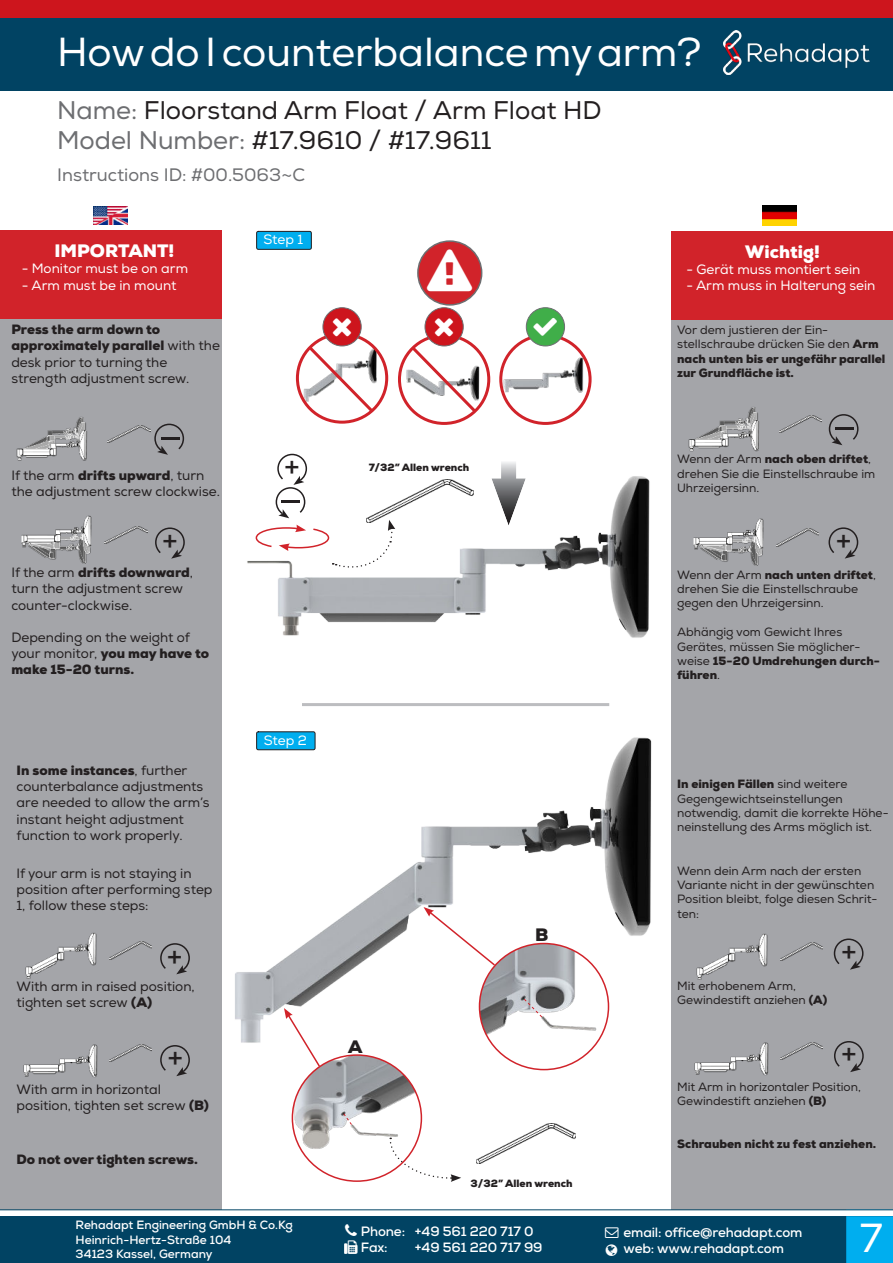
<style>
.page{position:relative;width:893px;height:1263px;background:#fff}
.page>*{position:absolute;margin:0;border:0;box-sizing:border-box;transform-origin:0 0}
.t1{font:40.5px "Nexa";color:#fff}
.t2{font:31.5px "Nexa";color:#231f20}
.t3{font:31.5px "Nexa";color:#231f20;scale:1.68 1}
.t4{font:25.5px "Nexa";color:#231f20}
.t5{font:18px "Nexa";color:#6d6e71}
.t6{font:900 18px "Nexa";color:#fff}
.t7{font:900 18px "Nexa";color:#231f20}
.t8{font:13.5px/16.2px "Nexa";color:#231f20}
.t9{font:13.5px "Nexa";color:#fff}
.t10{font:700 13.5px/16.2px "Nexa";letter-spacing:-.01em;color:#fff}
.t11{font:900 13.5px "Nexa";color:#231f20}
.t12{font:12px/14.4px "Nexa";color:#231f20}
.t13{font:900 12px/14.4px "Nexa";color:#231f20}
.t14{font:700 12px/14.4px "Nexa";color:#fff}
.t15{font:900 10.5px "Nexa";color:#231f20}
.s1{color:#6d6e71}
.s2{font-weight:900}
.s3{font-weight:400}
</style>
<div class="page">
<div style="left:0;top:1216px;width:893px;height:47px;background:#014363"></div>
<div style="left:672px;top:319px;width:221px;height:891px;background:#a4a5a9"></div>
<img style="left:700px;top:933px;width:68px;height:47px">
<img style="left:700px;top:1042px;width:69px;height:33px">
<img style="left:780px;top:943px;width:43px;height:17px">
<img style="left:780px;top:1042px;width:43px;height:18px">
<div style="left:672px;top:231px;width:221px;height:88px;background:#d1232a"></div>
<img style="left:688px;top:407px;width:72px;height:45px">
<img style="left:693px;top:518px;width:71px;height:48px">
<img style="left:779px;top:416px;width:43px;height:17px">
<img style="left:776px;top:529px;width:43px;height:17px">
<img style="left:762px;top:205px;width:34px;height:21px">
<div style="left:0;top:302px;width:221px;height:908px;background:#a4a5a9"></div>
<svg style="left:160px;top:1045px;width:30px;height:31px"></svg>
<img style="left:25px;top:932px;width:72px;height:47px">
<img style="left:23px;top:1044px;width:75px;height:33px">
<svg style="left:160px;top:943px;width:30px;height:31px"></svg>
<img style="left:109px;top:942px;width:43px;height:17px">
<img style="left:109px;top:1044px;width:43px;height:18px">
<svg style="left:833px;top:938px;width:31px;height:32px"></svg>
<svg style="left:834px;top:1041px;width:30px;height:31px"></svg>
<img style="left:221px;top:723px;width:479px;height:386px">
<img style="left:247px;top:388px;width:425px;height:299px">
<svg style="left:501px;top:460px;width:15px;height:18px"></svg>
<svg style="left:491px;top:478px;width:35px;height:48px"></svg>
<img style="left:292px;top:1055px;width:124px;height:101px">
<img style="left:479px;top:943px;width:124px;height:102px">
<svg style="left:284px;top:1008px;width:37px;height:60px"></svg>
<svg style="left:423px;top:907px;width:74px;height:60px"></svg>
<img style="left:300px;top:347px;width:85px;height:65px">
<div style="left:296px;top:332px;width:92px;height:92px;border:3px solid #d1232a;border-radius:50%"></div>
<img style="left:399px;top:349px;width:85px;height:67px">
<div style="left:398px;top:334px;width:92px;height:91px;border:3px solid #d1232a;border-radius:50%"></div>
<img style="left:501px;top:342px;width:84px;height:68px">
<div style="left:499px;top:334px;width:93px;height:91px;border:3px solid #d1232a;border-radius:50%"></div>
<svg style="left:305px;top:343px;width:71px;height:72px"></svg>
<svg style="left:408px;top:343px;width:71px;height:72px"></svg>
<div style="left:0;top:17px;width:893px;height:74px;background:#014363"></div>
<div style="left:0;top:0;width:893px;height:17px;background:#cd151d"></div>
<img style="left:723px;top:31px;width:146px;height:44px">
<svg style="left:843px;top:1209px;width:50px;height:54px;background:#1baee5"></svg>
<svg style="left:343px;top:1113px;width:9px;height:12px"></svg>
<svg style="left:524px;top:998px;width:18px;height:19px"></svg>
<div style="left:418px;top:241px;width:64px;height:64px;background:#d1232a;border-radius:50%"></div>
<div style="left:417px;top:240px;width:65px;height:66px;border:2px solid #6d6e71;border-radius:50%"></div>
<div style="left:526px;top:308px;width:39px;height:38px;background:#40ae49;border-radius:50%"></div>
<div style="left:526px;top:307px;width:39px;height:39px;border:1px solid #6d6e71;border-radius:50%"></div>
<div style="left:425px;top:308px;width:38px;height:38px;background:#cd151d;border-radius:50%"></div>
<div style="left:425px;top:307px;width:39px;height:39px;border:1px solid #6d6e71;border-radius:50%"></div>
<div style="left:323px;top:308px;width:38px;height:38px;background:#cd151d;border-radius:50%"></div>
<div style="left:322px;top:307px;width:40px;height:39px;border:1px solid #6d6e71;border-radius:50%"></div>
<svg style="left:389px;top:1137px;width:72px;height:45px"></svg>
<img style="left:476px;top:1124px;width:100px;height:40px">
<img style="left:395px;top:480px;width:79px;height:43px">
<svg style="left:255px;top:453px;width:140px;height:118px"></svg>
<div style="left:0;top:230px;width:221px;height:89px;background:#d1232a"></div>
<img style="left:94px;top:207px;width:34px;height:18px">
<svg style="left:154px;top:423px;width:31px;height:32px"></svg>
<img style="left:16px;top:417px;width:72px;height:44px">
<img style="left:21px;top:515px;width:71px;height:49px">
<svg style="left:155px;top:527px;width:30px;height:32px"></svg>
<img style="left:108px;top:425px;width:42px;height:17px">
<img style="left:105px;top:526px;width:42px;height:17px">
<div style="left:257px;top:231px;width:54px;height:18px;background:#00aeef;border-radius:2px"></div>
<div style="left:256px;top:231px;width:56px;height:19px;border:1px solid #231f20;border-radius:2px"></div>
<div style="left:246px;top:722px;width:79px;height:38px;background:#fff"></div>
<div style="left:257px;top:732px;width:58px;height:18px;background:#00aeef;border-radius:2px"></div>
<div style="left:256px;top:731px;width:59px;height:19px;border:1px solid #231f20;border-radius:2px"></div>
<hr style="left:302px;top:703px;width:307px;height:3px;background:#bcbdc0">
<svg style="left:828px;top:414px;width:31px;height:31px"></svg>
<svg style="left:828px;top:527px;width:31px;height:32px"></svg>
<svg style="left:427px;top:249px;width:46px;height:4px"></svg>
<h1 class="t1" style="left:57px;top:33px;width:646px">How do I counterbalance my arm?</h1>
<h3 class="t4" style="left:57px;top:99px;width:546px"><span class="s1">Name:</span> Floorstand Arm Float / Arm Float HD</h3>
<h3 class="t4" style="left:57px;top:129px;width:436px"><span class="s1">Model Number:</span> #17.9610 / #17.9611</h3>
<h3 class="t5" style="left:57px;top:167px;width:250px">Instructions ID: #00.5063~C</h3>
<h3 class="t6" style="left:54px;top:243px;width:121px">IMPORTANT!</h3>
<p class="t9" style="left:22px;top:262px;width:168px">- Monitor must be on arm</p>
<p class="t9" style="left:22px;top:279px;width:156px">- Arm must be in mount</p>
<p class="t8" style="left:11px;top:323px;width:210px"><span class="s2">Press the arm down to approximately parallel</span> with the desk prior to turning the strength adjustment screw.</p>
<h2 class="t3" style="left:157px;top:422px;width:17px">-</h2>
<p class="t8" style="left:11px;top:468px;width:210px">If the arm <span class="s2">drifts upward</span>, turn the adjustment screw clockwise.</p>
<h2 class="t2" style="left:162px;top:526px;width:17px">+</h2>
<p class="t8" style="left:11px;top:566px;width:183px">If the arm <span class="s2">drifts downward</span>, turn the adjustment screw counter-clockwise.</p>
<p class="t8" style="left:11px;top:630px;width:199px">Depending on the weight of your monitor, <span class="s2">you may have to make 15-20 turns.</span></p>
<p class="t8" style="left:17px;top:763px;width:195px"><span class="s2">In some instances</span>, further counterbalance adjustments are needed to allow the arm’s instant height adjustment function to work properly.</p>
<p class="t8" style="left:17px;top:866px;width:197px">If your arm is not staying in position after performing step<br>1, follow these steps:</p>
<p class="t9" style="left:264px;top:233px;width:41px">Step 1</p>
<h2 class="t2" style="left:284px;top:453px;width:17px">+</h2>
<p class="t15" style="left:369px;top:463px;width:102px">7/32” Allen wrench</p>
<h2 class="t3" style="left:278px;top:485px;width:17px">-</h2>
<p class="t9" style="left:264px;top:734px;width:45px">Step 2</p>
<h3 class="t7" style="left:535px;top:926px;width:15px">B</h3>
<h3 class="t6" style="left:745px;top:244px;width:76px">Wichtig!</h3>
<p class="t9" style="left:686px;top:263px;width:176px">- Gerät muss montiert sein</p>
<p class="t9" style="left:686px;top:279px;width:191px">- Arm muss in Halterung sein</p>
<p class="t13" style="left:677px;top:323px;width:210px"><span class="s3">Vor dem justieren der Ein&shy;stellschraube drücken Sie den</span> Arm nach unten bis er ungefähr parallel zur Grundfläche ist.</p>
<h2 class="t3" style="left:831px;top:412px;width:17px">-</h2>
<p class="t12" style="left:677px;top:453px;width:199px">Wenn der Arm <span class="s2">nach oben driftet</span>, drehen Sie die Einstellschraube im<br>Uhrzeigersinn.</p>
<h2 class="t2" style="left:836px;top:526px;width:17px">+</h2>
<p class="t12" style="left:677px;top:568px;width:200px">Wenn der Arm <span class="s2">nach unten driftet</span>, drehen Sie die Einstellschraube gegen den Uhrzeigersinn.</p>
<p class="t12" style="left:677px;top:626px;width:204px">Abhängig vom Gewicht Ihres<br>Gerätes, müssen Sie möglicher&shy;weise <span class="s2">15-20 Umdrehungen durch&shy;führen</span>.</p>
<p class="t12" style="left:677px;top:778px;width:213px"><span class="s2">In einigen Fällen</span> sind weitere Gegengewichtseinstellungen notwendig, damit die korrekte Höhe&shy;neinstellung des Arms möglich ist.</p>
<p class="t12" style="left:677px;top:864px;width:202px">Wenn dein Arm nach der ersten<br>Variante nicht in der gewünschten<br>Position bleibt, folge diesen Schrit&shy;ten:</p>
<h2 class="t2" style="left:167px;top:942px;width:17px">+</h2>
<h2 class="t2" style="left:841px;top:937px;width:17px">+</h2>
<p class="t8" style="left:17px;top:979px;width:180px">With arm in raised position, tighten set screw <span class="s2">(A)</span></p>
<p class="t12" style="left:677px;top:979px;width:152px">Mit erhobenem Arm,<br>Gewindestift anziehen <span class="s2">(A)</span></p>
<h2 class="t2" style="left:167px;top:1044px;width:17px">+</h2>
<h3 class="t7" style="left:348px;top:1038px;width:16px">A</h3>
<h2 class="t2" style="left:841px;top:1040px;width:17px">+</h2>
<p class="t8" style="left:17px;top:1082px;width:194px">With arm in horizontal position, tighten set screw <span class="s2">(B)</span></p>
<p class="t12" style="left:677px;top:1080px;width:185px">Mit Arm in horizontaler Position,<br>Gewindestift anziehen <span class="s2">(B)</span></p>
<p class="t13" style="left:677px;top:1138px;width:201px">Schrauben nicht zu fest anziehen.</p>
<p class="t11" style="left:17px;top:1153px;width:183px">Do not over tighten screws.</p>
<p class="t15" style="left:471px;top:1178px;width:103px">3/32” Allen wrench</p>
<h1 class="t1" style="left:862px;top:1213px;width:19px">1</h1>
<p class="t14" style="left:76px;top:1219px;width:219px">Rehadapt Engineering GmbH &amp; Co.Kg<br>Heinrich-Hertz-Straße 104<br>34123 Kassel, Germany</p>
<h1 class="t1" style="left:860px;top:1219px;width:24px">7</h1>
<p class="t10" style="left:361px;top:1224px;width:174px">Phone: +49 561 220 717 0<br>Fax:</p>
<p class="t10" style="left:624px;top:1225px;width:180px">email: office@rehadapt.com web: www.rehadapt.com</p>
<p class="t10" style="left:415px;top:1240px;width:129px">+49 561 220 717 99</p>
</div>
